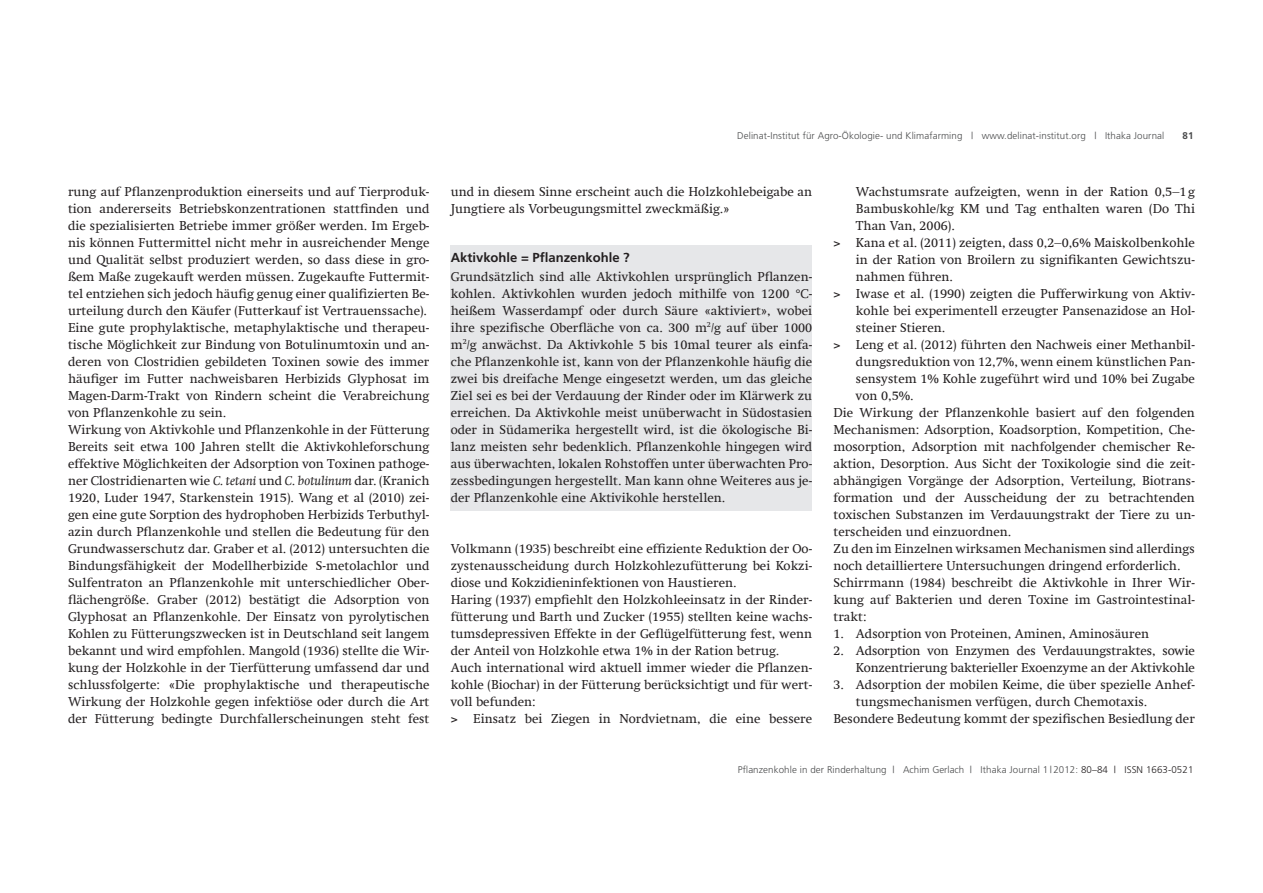
<style>
.page{position:relative;width:1263px;height:893px;background:#fff}
.page>*{position:absolute;margin:0;border:0;box-sizing:border-box;transform-origin:0 0}
.Text_standard_9_pt{font:13.05px/17px "Swift Com";color:#231f20;text-align:justify}
.t1{font:700 13.05px "Frutiger";color:#231f20}
.Text_standard_9_pt-2{font:300 9.75px "Frutiger";letter-spacing:.01em;color:#4b4c4d}
.Text_standard_9_pt-3{font:700 9.75px "Frutiger";color:#4b4c4d}
.s1{font-style:italic}
.s2{color:#231f20}
</style>
<div class="page">
<div style="left:451px;top:246px;width:361px;height:265px;background:#e6e7e9"></div>
<p class="Text_standard_9_pt" style="left:68px;top:183px;width:363px">rung auf Pflanzenproduktion einerseits und auf Tierproduk&shy;tion andererseits Betriebskonzentrationen stattfinden und die spezialisierten Betriebe immer größer werden. Im Ergeb&shy;nis können Futtermittel nicht mehr in ausreichender Menge und Qualität selbst produziert werden, so dass diese in gro&shy;ßem Maße zugekauft werden müssen. Zugekaufte Futtermit&shy;tel entziehen sich jedoch häufig genug einer qualifizierten Be&shy;urteilung durch den Käufer (Futterkauf ist Vertrauenssache).</p>
<p class="Text_standard_9_pt" style="left:68px;top:319px;width:363px">Eine gute prophylaktische, metaphylaktische und therapeu&shy;tische Möglichkeit zur Bindung von Botulinumtoxin und an&shy;deren von Clostridien gebildeten Toxinen sowie des immer häufiger im Futter nachweisbaren Herbizids Glyphosat im Magen-Darm-Trakt von Rindern scheint die Verabreichung von Pflanzenkohle zu sein.</p>
<p class="Text_standard_9_pt" style="left:68px;top:421px;width:363px">Wirkung von Aktivkohle und Pflanzenkohle in der Fütterung</p>
<p class="Text_standard_9_pt" style="left:68px;top:438px;width:363px">Bereits seit etwa 100 Jahren stellt die Aktivkohleforschung effektive Möglichkeiten der Adsorption von Toxinen pathoge&shy;ner Clostridienarten wie <span class="s1">C. tetani</span> und <span class="s1">C. botulinum</span> dar. (Kranich 1920, Luder 1947, Starkenstein 1915). Wang et al (2010) zei&shy;gen eine gute Sorption des hydrophoben Herbizids Terbuthyl&shy;azin durch Pflanzenkohle und stellen die Bedeutung für den Grundwasserschutz dar. Graber et al. (2012) untersuchten die Bindungsfähigkeit der Modellherbizide S-metolachlor und Sulfentraton an Pflanzenkohle mit unterschiedlicher Ober&shy;flächengröße. Graber (2012) bestätigt die Adsorption von Glyphosat an Pflanzenkohle. Der Einsatz von pyrolytischen Kohlen zu Fütterungszwecken ist in Deutschland seit langem bekannt und wird empfohlen. Mangold (1936) stellte die Wir&shy;kung der Holzkohle in der Tierfütterung umfassend dar und schlussfolgerte: «Die prophylaktische und therapeutische Wirkung der Holzkohle gegen infektiöse oder durch die Art der Fütterung bedingte Durchfallerscheinungen steht fest</p>
<p class="Text_standard_9_pt-2" style="left:737px;top:130px;width:429px">Delinat-Institut für Agro-Ökologie- und Klimafarming | www.delinat-institut.org | Ithaka Journal</p>
<p class="Text_standard_9_pt-3" style="left:1182px;top:130px;width:12px">81</p>
<p class="Text_standard_9_pt" style="left:451px;top:183px;width:363px">und in diesem Sinne erscheint auch die Holzkohlebeigabe an<br>Jungtiere als Vorbeugungsmittel zweckmäßig.»</p>
<p class="t1" style="left:451px;top:250px;width:180px">Aktivkohle = Pflanzenkohle ?</p>
<p class="Text_standard_9_pt" style="left:451px;top:268px;width:363px">Grundsätzlich sind alle Aktivkohlen ursprünglich Pflanzen&shy;kohlen. Aktivkohlen wurden jedoch mithilfe von 1200 °C&shy;heißem Wasserdampf oder durch Säure «aktiviert», wobei ihre spezifische Oberfläche von ca. 300 m<sup>2</sup>/g auf über 1000 m<sup>2</sup>/g anwächst. Da Aktivkohle 5 bis 10mal teurer als einfa&shy;che Pflanzenkohle ist, kann von der Pflanzenkohle häufig die zwei bis dreifache Menge eingesetzt werden, um das gleiche Ziel sei es bei der Verdauung der Rinder oder im Klärwerk zu erreichen. Da Aktivkohle meist unüberwacht in Südostasien oder in Südamerika hergestellt wird, ist die ökologische Bi&shy;lanz meisten sehr bedenklich. Pflanzenkohle hingegen wird aus überwachten, lokalen Rohstoffen unter überwachten Pro&shy;zessbedingungen hergestellt. Man kann ohne Weiteres aus je&shy;der Pflanzenkohle eine Aktivikohle herstellen.</p>
<p class="Text_standard_9_pt" style="left:451px;top:540px;width:363px">Volkmann (1935) beschreibt eine effiziente Reduktion der Oo&shy;zystenausscheidung durch Holzkohlezufütterung bei Kokzi&shy;diose und Kokzidieninfektionen von Haustieren.</p>
<p class="Text_standard_9_pt" style="left:451px;top:591px;width:363px">Haring (1937) empfiehlt den Holzkohleeinsatz in der Rinder&shy;fütterung und Barth und Zucker (1955) stellten keine wachs&shy;tumsdepressiven Effekte in der Geflügelfütterung fest, wenn der Anteil von Holzkohle etwa 1% in der Ration betrug.</p>
<p class="Text_standard_9_pt" style="left:451px;top:659px;width:363px">Auch international wird aktuell immer wieder die Pflanzen&shy;kohle (Biochar) in der Fütterung berücksichtigt und für wert&shy;voll befunden:</p>
<p class="Text_standard_9_pt" style="left:451px;top:710px;width:363px">&gt; Einsatz bei Ziegen in Nordvietnam, die eine bessere</p>
<p class="Text_standard_9_pt" style="left:856px;top:183px;width:340px">Wachstumsrate aufzeigten, wenn in der Ration 0,5–1g Bambuskohle/kg KM und Tag enthalten waren (Do Thi Than Van, 2006).</p>
<p class="Text_standard_9_pt" style="left:856px;top:234px;width:340px;text-indent:-22px">&gt; Kana et al. (2011) zeigten, dass 0,2–0,6% Maiskolbenkohle in der Ration von Broilern zu signifikanten Gewichtszu&shy;nahmen führen.</p>
<p class="Text_standard_9_pt" style="left:856px;top:285px;width:340px;text-indent:-22px">&gt; Iwase et al. (1990) zeigten die Pufferwirkung von Aktiv&shy;kohle bei experimentell erzeugter Pansenazidose an Hol&shy;steiner Stieren.</p>
<p class="Text_standard_9_pt" style="left:856px;top:336px;width:340px;text-indent:-22px">&gt; Leng et al. (2012) führten den Nachweis einer Methanbil&shy;dungsreduktion von 12,7%, wenn einem künstlichen Pan&shy;sensystem 1% Kohle zugeführt wird und 10% bei Zugabe von 0,5%.</p>
<p class="Text_standard_9_pt" style="left:833px;top:404px;width:363px">Die Wirkung der Pflanzenkohle basiert auf den folgenden Mechanismen: Adsorption, Koadsorption, Kompetition, Che&shy;mosorption, Adsorption mit nachfolgender chemischer Re&shy;aktion, Desorption. Aus Sicht der Toxikologie sind die zeit&shy;abhängigen Vorgänge der Adsorption, Verteilung, Biotrans&shy;formation und der Ausscheidung der zu betrachtenden toxischen Substanzen im Verdauungstrakt der Tiere zu un&shy;terscheiden und einzuordnen.</p>
<p class="Text_standard_9_pt" style="left:833px;top:540px;width:363px">Zu den im Einzelnen wirksamen Mechanismen sind allerdings noch detailliertere Untersuchungen dringend erforderlich.</p>
<p class="Text_standard_9_pt" style="left:833px;top:574px;width:363px">Schirrmann (1984) beschreibt die Aktivkohle in Ihrer Wir&shy;kung auf Bakterien und deren Toxine im Gastrointestinal&shy;trakt:</p>
<p class="Text_standard_9_pt" style="left:833px;top:625px;width:317px">1. Adsorption von Proteinen, Aminen, Aminosäuren</p>
<p class="Text_standard_9_pt" style="left:833px;top:642px;width:363px;text-align:right">2. Adsorption von Enzymen des Verdauungstraktes, sowie<br>Konzentrierung bakterieller Exoenzyme an der Aktivkohle</p>
<p class="Text_standard_9_pt" style="left:856px;top:676px;width:340px;text-indent:-22px">3. Adsorption der mobilen Keime, die über spezielle Anhef&shy;tungsmechanismen verfügen, durch Chemotaxis.</p>
<p class="Text_standard_9_pt" style="left:833px;top:710px;width:363px">Besondere Bedeutung kommt der spezifischen Besiedlung der</p>
<p class="Text_standard_9_pt-2" style="left:738px;top:764px;width:457px">Pflanzenkohle in der Rinderhaltung | Achim Gerlach | Ithaka Journal 1 | 2012: <span class="s2">80–84 | ISSN 1663-0521</span></p>
</div>
